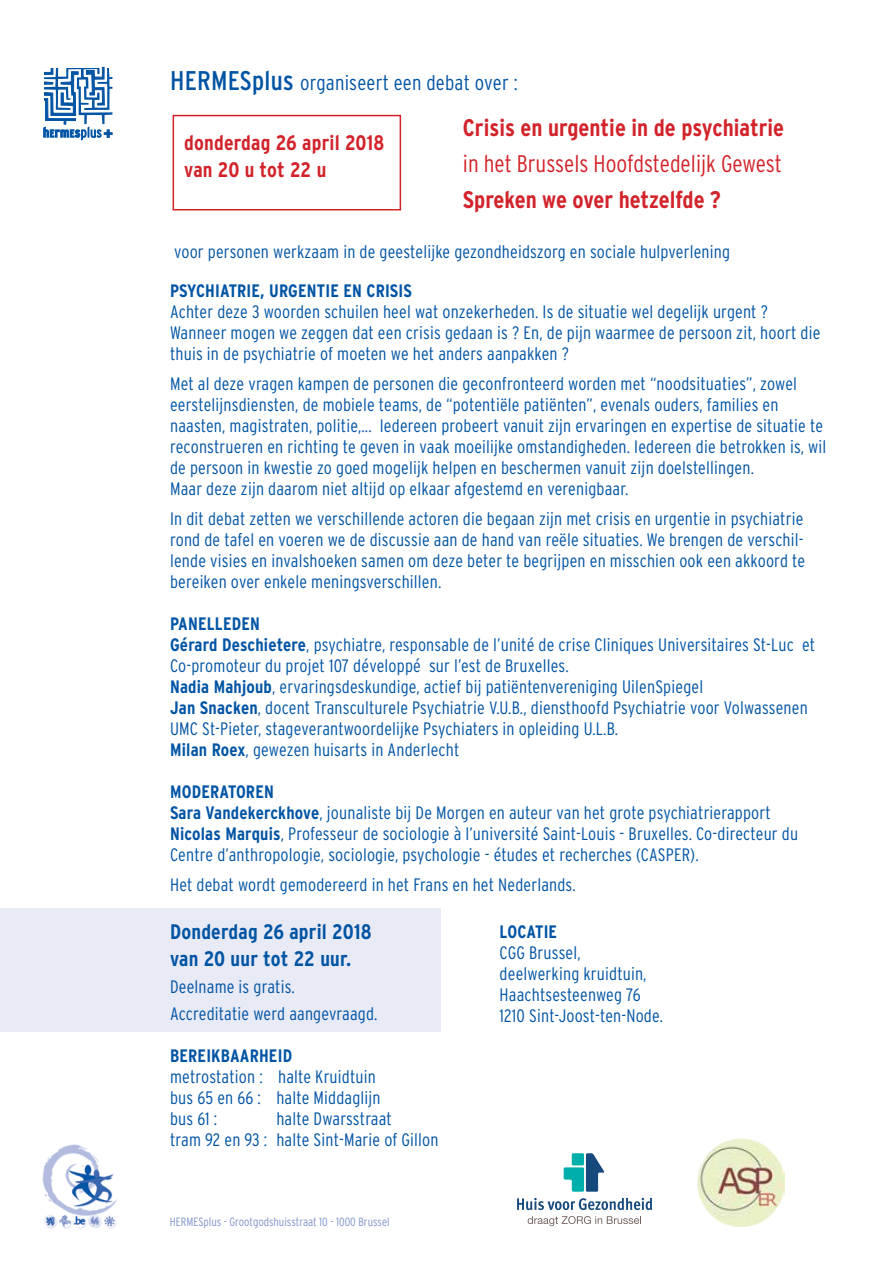
<style>
.page{position:relative;width:893px;height:1263px;background:#fff}
.page>*{position:absolute;margin:0;border:0;box-sizing:border-box;transform-origin:0 0}
.t1{font:700 condensed 24px "Interstate";color:#d2232a}
.t2{font:300 condensed 24px "Interstate";color:#d2232a}
.t3{font:700 condensed 21px/27px "Interstate";letter-spacing:.01em;color:#0054a4}
.t4{font:300 condensed 21px "Interstate";letter-spacing:.01em;color:#0054a4}
.t5{font:700 condensed 21px/27px "Interstate";letter-spacing:.01em;color:#d2232a}
.t6{font:300 condensed 18px/21px "Interstate";letter-spacing:.01em;color:#0054a4}
.t7{font:700 condensed 18px "Interstate";letter-spacing:.01em;color:#0054a4}
.t8{font:300 condensed 12px "Interstate";color:#8193c9}
.s1{font-weight:400;font-size:27px}
.s2{font-weight:700}
</style>
<div class="page">
<div style="left:0;top:908px;width:440px;height:123px;background:#e8eaf5"></div>
<svg style="left:43px;top:67px;width:69px;height:73px"></svg>
<img style="left:43px;top:1144px;width:74px;height:85px">
<div style="left:173px;top:115px;width:228px;height:95px;border:2px solid #d2232a"></div>
<svg style="left:564px;top:1153px;width:40px;height:39px"></svg>
<svg style="left:528px;top:1216px;width:113px;height:10px"></svg>
<svg style="left:517px;top:1198px;width:135px;height:12px"></svg>
<img style="left:697px;top:1139px;width:88px;height:87px">
<p class="t4" style="left:170px;top:71px;width:349px"><span class="s1">HERMESplus</span> organiseert een debat over :</p>
<p class="t5" style="left:184px;top:129px;width:202px">donderdag 26 april 2018 van 20 u tot 22 u</p>
<h1 class="t1" style="left:463px;top:114px;width:323px">Crisis en urgentie in de psychiatrie</h1>
<h1 class="t2" style="left:463px;top:150px;width:320px">in het Brussels Hoofdstedelijk Gewest</h1>
<h1 class="t1" style="left:463px;top:186px;width:259px">Spreken we over hetzelfde ?</h1>
<p class="t6" style="left:174px;top:241px;width:558px">voor personen werkzaam in de geestelijke gezondheidszorg en sociale hulpverlening</p>
<p class="t7" style="left:170px;top:280px;width:243px">PSYCHIATRIE, URGENTIE EN CRISIS</p>
<p class="t6" style="left:170px;top:301px;width:652px">Achter deze 3 woorden schuilen heel wat onzekerheden. Is de situatie wel degelijk urgent ?<br>Wanneer mogen we zeggen dat een crisis gedaan is ? En, de pijn waarmee de persoon zit, hoort die thuis in de psychiatrie of moeten we het anders aanpakken ?</p>
<p class="t6" style="left:170px;top:373px;width:658px">Met al deze vragen kampen de personen die geconfronteerd worden met “noodsituaties”, zowel eerstelijnsdiensten, de mobiele teams, de “potentiële patiënten”, evenals ouders, families en naasten, magistraten, politie,... Iedereen probeert vanuit zijn ervaringen en expertise de situatie te reconstrueren en richting te geven in vaak moeilijke omstandigheden. Iedereen die betrokken is, wil de persoon in kwestie zo goed mogelijk helpen en beschermen vanuit zijn doelstellingen.<br>Maar deze zijn daarom niet altijd op elkaar afgestemd en verenigbaar.</p>
<p class="t6" style="left:170px;top:508px;width:636px;text-align:justify">In dit debat zetten we verschillende actoren die begaan zijn met crisis en urgentie in psychiatrie rond de tafel en voeren we de discussie aan de hand van reële situaties. We brengen de verschil&shy;lende visies en invalshoeken samen om deze beter te begrijpen en misschien ook een akkoord te bereiken over enkele meningsverschillen.</p>
<p class="t6" style="left:170px;top:613px;width:647px"><span class="s2">PANELLEDEN<br>Gérard Deschietere</span>, psychiatre, responsable de l’unité de crise Cliniques Universitaires St-Luc et Co-promoteur du projet 107 développé sur l’est de Bruxelles.<br><span class="s2">Nadia Mahjoub</span>, ervaringsdeskundige, actief bij patiëntenvereniging UilenSpiegel<br><span class="s2">Jan Snacken</span>, docent Transculturele Psychiatrie V.U.B., diensthoofd Psychiatrie voor Volwassenen UMC St-Pieter, stageverantwoordelijke Psychiaters in opleiding U.L.B.<br><span class="s2">Milan Roex</span>, gewezen huisarts in Anderlecht</p>
<p class="t6" style="left:170px;top:781px;width:629px"><span class="s2">MODERATOREN<br>Sara Vandekerckhove</span>, jounaliste bij De Morgen en auteur van het grote psychiatrierapport <span class="s2">Nicolas Marquis</span>, Professeur de sociologie à l’université Saint-Louis - Bruxelles. Co-directeur du Centre d’anthropologie, sociologie, psychologie - études et recherches (CASPER).</p>
<p class="t6" style="left:170px;top:874px;width:407px">Het debat wordt gemodereerd in het Frans en het Nederlands.</p>
<p class="t3" style="left:170px;top:918px;width:203px">Donderdag 26 april 2018 van 20 uur tot 22 uur.</p>
<p class="t6" style="left:170px;top:973px;width:209px;line-height:27px">Deelname is gratis.<br>Accreditatie werd aangevraagd.</p>
<p class="t7" style="left:170px;top:1045px;width:124px">BEREIKBAARHEID</p>
<p class="t6" style="left:170px;top:1066px;width:212px">metrostation : halte Kruidtuin bus 65 en 66 : halte Middaglijn bus 61 :</p>
<p class="t7" style="left:500px;top:921px;width:59px">LOCATIE</p>
<p class="t6" style="left:500px;top:942px;width:165px">CGG Brussel, deelwerking kruidtuin,<br>Haachtsesteenweg 76<br>1210 Sint-Joost-ten-Node.</p>
<p class="t6" style="left:170px;top:1108px;width:270px;text-indent:106px">halte Dwarsstraat<br>tram 92 en 93 : halte Sint-Marie of Gillon</p>
<p class="t8" style="left:170px;top:1215px;width:222px">HERMESplus - Grootgodshuisstraat 10 - 1000 Brussel</p>
</div>
